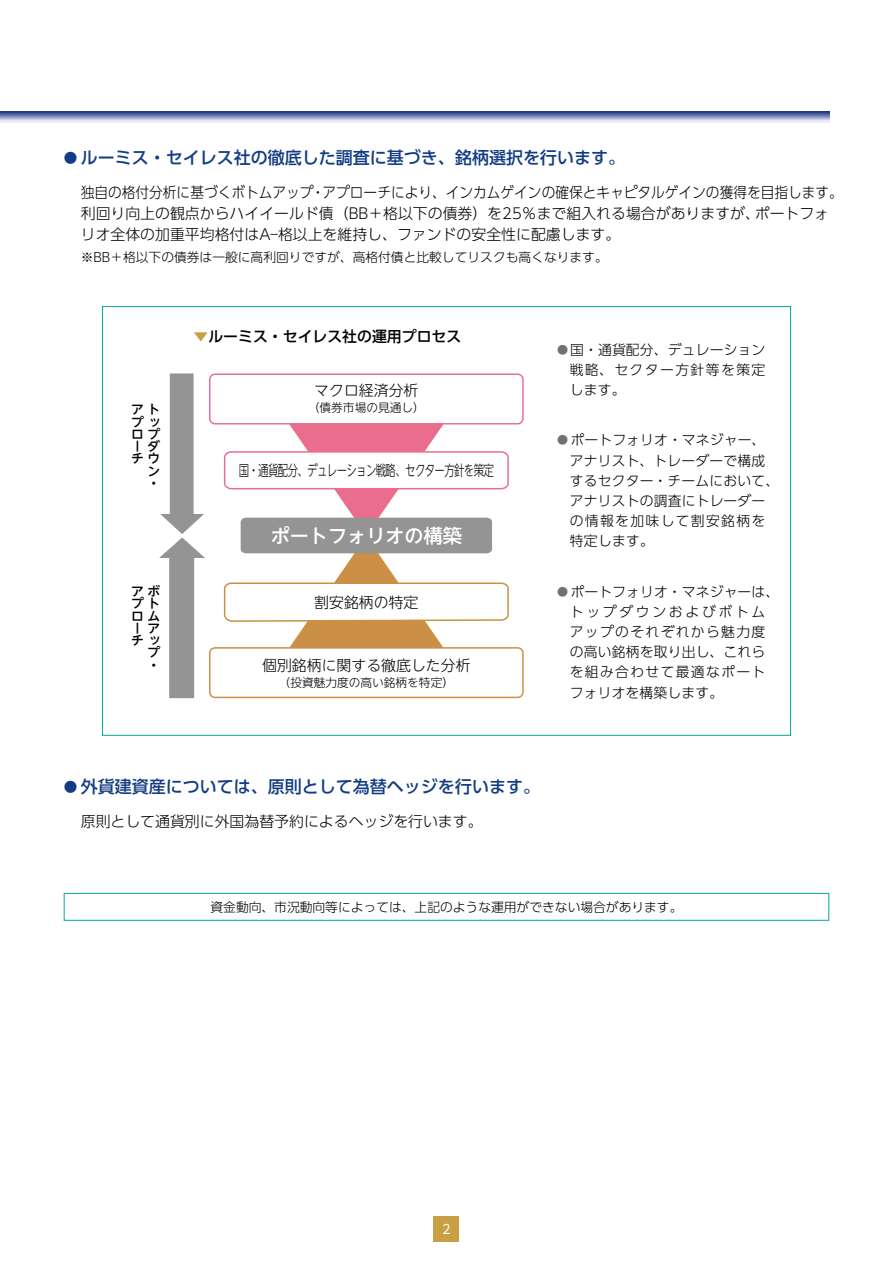
<style>
.page{position:relative;width:893px;height:1263px;background:#fff}
.page>*{position:absolute;margin:0;border:0;box-sizing:border-box;transform-origin:0 0}
.t1{font:500 19.2px "UD Shin Go NT Pro";color:#fff}
.t2{font:500 16.95px "UD Shin Go Pro";color:#133d83}
.t3{font:300 14.85px/21.3px "UD Shin Go Pro";color:#000;scale:.92 1}
.t4{font:300 14.85px "UD Shin Go NT Pro";color:#000}
.t5{font:300 14.85px "UD Shin Go Pro";color:#000}
.t6{font:300 14.85px "UD Shin Go NT Pro";letter-spacing:-.06em;color:#000;scale:.7 1}
.t7{font:500 14.85px "UD Shin Go Pro";color:#000}
.t8{font:300 13.8px/20.2px "UD Shin Go Pro";letter-spacing:.015em;color:#000;text-align:justify}
.t9{font:300 13.8px/20.2px "UD Shin Go Pro";letter-spacing:.095em;color:#000}
.t10{font:300 12.75px "UD Shin Go Pro";color:#000}
.t11{font:500 12.75px/12.3px "UD Shin Go NT Pro";color:#000}
.t12{font:12.75px "UD Shin Go Pro";color:#fff}
.t13{font:300 11.7px "UD Shin Go NT Pro";color:#000}
.s1{font-size:13.65px}
.s2{color:#c99f45}
.s3{font-size:11.1px;color:#727171}
</style>
<div class="page">
<div style="left:434px;top:1216px;width:25px;height:26px;background:#c99f45"></div>
<svg style="left:0;top:112px;width:829px;height:10px;background:#8d99c1"></svg>
<div style="left:64px;top:893px;width:765px;height:28px;border:1px solid #00a8a0"></div>
<svg style="left:159px;top:373px;width:365px;height:325px"></svg>
<p class="t2" style="left:64px;top:144px;width:563px"><span class="s1">●</span> ルーミス・セイレス社の徹底した調査に基づき、銘柄選択を行います。</p>
<p class="t3" style="left:81px;top:181px;width:830px">独自の格付分析に基づくボトムアップ・アプローチにより、インカムゲインの確保とキャピタルゲインの獲得を目指します。利回り向上の観点からハイイールド債（BB＋格以下の債券）を25％まで組入れる場合がありますが、ポートフォリオ全体の加重平均格付はA―格以上を維持し、ファンドの安全性に配慮します。</p>
<p class="t10" style="left:81px;top:246px;width:528px">※BB＋格以下の債券は一般に高利回りですが、高格付債と比較してリスクも高くなります。</p>
<p class="t11" style="left:131px;top:403px;width:31px">アトプッロプー<br>チウ</p>
<p class="t11" style="left:148px;top:434px;width:14px;line-height:24.5px">ダン</p>
<p class="t11" style="left:148px;top:476px;width:9px">・</p>
<p class="t11" style="left:131px;top:585px;width:31px">アボプトロムー<br>チッ</p>
<p class="t11" style="left:148px;top:615px;width:14px;line-height:24.5px">アプ</p>
<p class="t11" style="left:148px;top:658px;width:9px">・</p>
<p class="t7" style="left:193px;top:324px;width:269px"><span class="s2">▼</span>ルーミス・セイレス社の運用プロセス</p>
<p class="t4" style="left:314px;top:378px;width:106px">マクロ経済分析</p>
<p class="t13" style="left:308px;top:398px;width:118px">（債券市場の見通し）</p>
<p class="t6" style="left:239px;top:459px;width:366px">国・通貨配分、デュレーション戦略、セクター方針を策定</p>
<p class="t1" style="left:271px;top:520px;width:193px">ポートフォリオの構築</p>
<p class="t4" style="left:314px;top:590px;width:106px">割安銘柄の特定</p>
<p class="t4" style="left:262px;top:653px;width:210px">個別銘柄に関する徹底した分析</p>
<p class="t13" style="left:279px;top:673px;width:177px">（投資魅力度の高い銘柄を特定）</p>
<p class="t8" style="left:570px;top:339px;width:197px;text-indent:-13px"><span class="s3">●</span> 国・通貨配分、デュレーション戦略、セクター方針等を策定します。</p>
<p class="t8" style="left:570px;top:429px;width:211px;text-align:left;text-indent:-13px"><span class="s3">●</span> ポートフォリオ・マネジャー、アナリスト、トレーダーで構成するセクター・チームにおいて、アナリストの調査にトレーダーの情報を加味して割安銘柄を特定します。</p>
<p class="t9" style="left:570px;top:581px;width:211px;text-indent:-13px"><span class="s3">●</span> ポートフォリオ・マネジャーは、トップダウンおよびボトムアップのそれぞれから魅力度の高い銘柄を取り出し、これらを組み合わせて最適なポートフォリオを構築します。</p>
<p class="t2" style="left:64px;top:773px;width:478px"><span class="s1">●</span> 外貨建資産については、原則として為替ヘッジを行います。</p>
<p class="t5" style="left:81px;top:809px;width:403px">原則として通貨別に外国為替予約によるヘッジを行います。</p>
<p class="t10" style="left:210px;top:896px;width:473px">資金動向、市況動向等によっては、上記のような運用ができない場合があります。</p>
<p class="t12" style="left:442px;top:1219px;width:10px">2</p>
</div>
